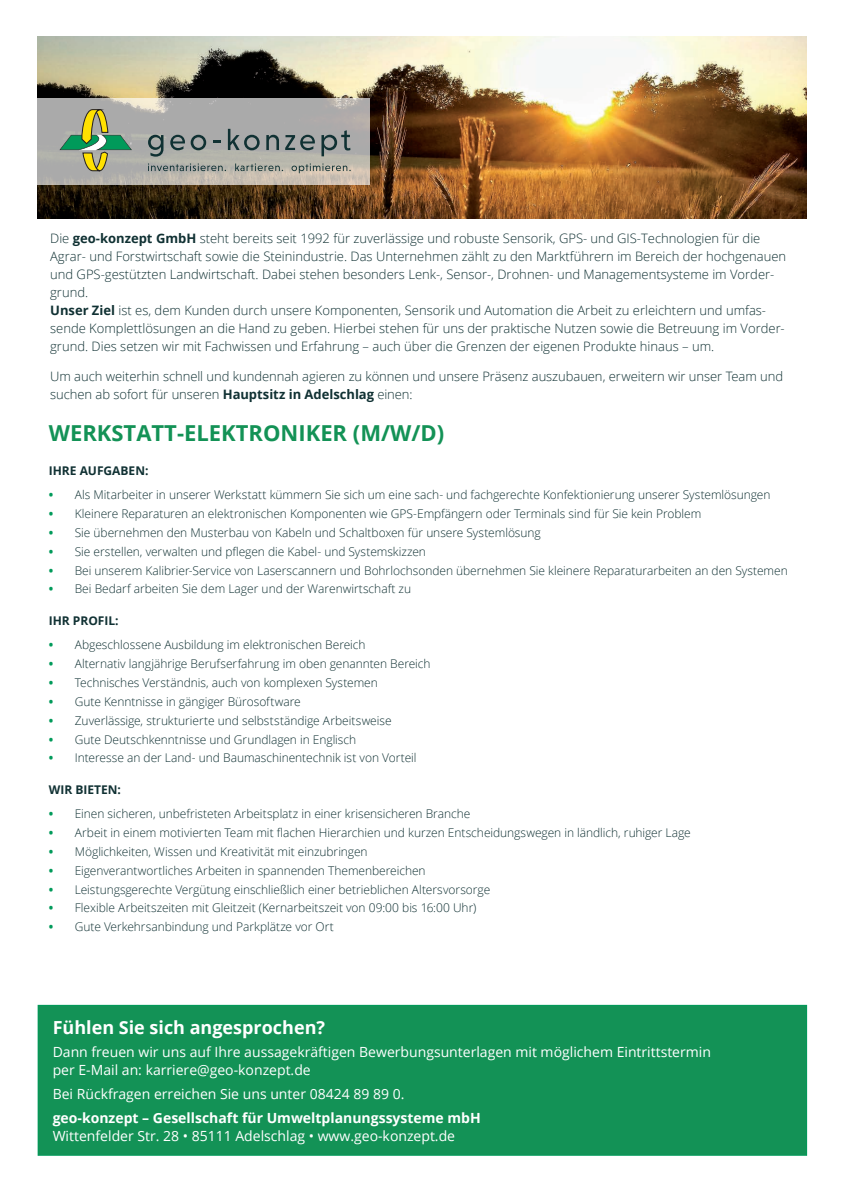
<style>
.page{position:relative;width:842px;height:1191px;background:#fff}
.page>*{position:absolute;margin:0;border:0;box-sizing:border-box;transform-origin:0 0}
.t1{font:700 22px "Open Sans";color:#139256}
.t2{font:700 18px "Open Sans";color:#fff}
.t3{font:14px/18px "Open Sans";color:#fff}
.t4{font:700 14px "Open Sans";color:#fff}
.t5{font:300 13px/18px "Open Sans";color:#103133}
.t6{font:300 12px "Open Sans";letter-spacing:-.005em;color:#103133}
.t7{font:700 12px "Open Sans";color:#103133}
.s1{font-weight:700}
.s2{font-weight:700;color:#009a5a}
</style>
<div class="page">
<img style="left:38px;top:36px;width:769px;height:183px">
<div style="left:38px;top:1005px;width:769px;height:150px;background:#139256"></div>
<div style="left:38px;top:1005px;width:769px;height:150px;border:1px solid #009a5a"></div>
<svg style="left:37px;top:98px;width:333px;height:87px;background:#b3b0ac"></svg>
<svg style="left:148px;top:135px;width:15px;height:22px"></svg>
<svg style="left:170px;top:135px;width:15px;height:15px"></svg>
<svg style="left:191px;top:135px;width:15px;height:15px"></svg>
<svg style="left:213px;top:140px;width:8px;height:2px"></svg>
<svg style="left:228px;top:129px;width:32px;height:21px"></svg>
<svg style="left:266px;top:135px;width:13px;height:15px"></svg>
<svg style="left:285px;top:135px;width:30px;height:15px"></svg>
<svg style="left:321px;top:130px;width:29px;height:26px"></svg>
<svg style="left:59px;top:109px;width:73px;height:62px;background:#97a883"></svg>
<svg style="left:148px;top:163px;width:78px;height:8px"></svg>
<svg style="left:235px;top:163px;width:48px;height:8px"></svg>
<svg style="left:292px;top:163px;width:59px;height:10px"></svg>
<p class="t5" style="left:50px;top:229px;width:737px">Die <span class="s1">geo-konzept GmbH</span> steht bereits seit 1992 für zuverlässige und robuste Sensorik, GPS- und GIS-Technologien für die Agrar- und Forstwirtschaft sowie die Steinindustrie. Das Unternehmen zählt zu den Marktführern im Bereich der hochgenauen und GPS-gestützten Landwirtschaft. Dabei stehen besonders Lenk-, Sensor-, Drohnen- und Managementsysteme im Vorder&shy;grund.<br><span class="s1">Unser Ziel</span> ist es, dem Kunden durch unsere Komponenten, Sensorik und Automation die Arbeit zu erleichtern und umfas&shy;sende Komplettlösungen an die Hand zu geben. Hierbei stehen für uns der praktische Nutzen sowie die Betreuung im Vorder&shy;grund. Dies setzen wir mit Fachwissen und Erfahrung – auch über die Grenzen der eigenen Produkte hinaus – um.</p>
<p class="t5" style="left:50px;top:367px;width:734px">Um auch weiterhin schnell und kundennah agieren zu können und unsere Präsenz auszubauen, erweitern wir unser Team und suchen ab sofort für unseren <span class="s1">Hauptsitz in Adelschlag</span> einen:</p>
<h1 class="t1" style="left:49px;top:417px;width:397px">WERKSTATT-ELEKTRONIKER (M/W/D)</h1>
<p class="t7" style="left:49px;top:462px;width:101px">IHRE AUFGABEN:</p>
<p class="t6" style="left:49px;top:486px;width:723px"><span class="s2">•</span> Als Mitarbeiter in unserer Werkstatt kümmern Sie sich um eine sach- und fachgerechte Konfektionierung unserer Systemlösungen</p>
<p class="t6" style="left:49px;top:505px;width:654px"><span class="s2">•</span> Kleinere Reparaturen an elektronischen Komponenten wie GPS-Empfängern oder Terminals sind für Sie kein Problem</p>
<p class="t6" style="left:49px;top:524px;width:493px"><span class="s2">•</span> Sie übernehmen den Musterbau von Kabeln und Schaltboxen für unsere Systemlösung</p>
<p class="t6" style="left:49px;top:543px;width:379px"><span class="s2">•</span> Sie erstellen, verwalten und pflegen die Kabel- und Systemskizzen</p>
<p class="t6" style="left:49px;top:562px;width:740px"><span class="s2">•</span> Bei unserem Kalibrier-Service von Laserscannern und Bohrlochsonden übernehmen Sie kleinere Reparaturarbeiten an den Systemen</p>
<p class="t6" style="left:49px;top:581px;width:364px"><span class="s2">•</span> Bei Bedarf arbeiten Sie dem Lager und der Warenwirtschaft zu</p>
<p class="t7" style="left:49px;top:612px;width:71px">IHR PROFIL:</p>
<p class="t6" style="left:49px;top:636px;width:318px"><span class="s2">•</span> Abgeschlossene Ausbildung im elektronischen Bereich</p>
<p class="t6" style="left:49px;top:655px;width:383px"><span class="s2">•</span> Alternativ langjährige Berufserfahrung im oben genannten Bereich</p>
<p class="t6" style="left:49px;top:674px;width:331px"><span class="s2">•</span> Technisches Verständnis, auch von komplexen Systemen</p>
<p class="t6" style="left:49px;top:693px;width:253px"><span class="s2">•</span> Gute Kenntnisse in gängiger Bürosoftware</p>
<p class="t6" style="left:49px;top:712px;width:344px"><span class="s2">•</span> Zuverlässige, strukturierte und selbstständige Arbeitsweise</p>
<p class="t6" style="left:49px;top:731px;width:309px"><span class="s2">•</span> Gute Deutschkenntnisse und Grundlagen in Englisch</p>
<p class="t6" style="left:49px;top:750px;width:369px"><span class="s2">•</span> Interesse an der Land- und Baumaschinentechnik ist von Vorteil</p>
<p class="t7" style="left:49px;top:781px;width:74px">WIR BIETEN:</p>
<p class="t6" style="left:49px;top:805px;width:423px"><span class="s2">•</span> Einen sicheren, unbefristeten Arbeitsplatz in einer krisensicheren Branche</p>
<p class="t6" style="left:49px;top:824px;width:644px"><span class="s2">•</span> Arbeit in einem motivierten Team mit flachen Hierarchien und kurzen Entscheidungswegen in ländlich, ruhiger Lage</p>
<p class="t6" style="left:49px;top:843px;width:320px"><span class="s2">•</span> Möglichkeiten, Wissen und Kreativität mit einzubringen</p>
<p class="t6" style="left:49px;top:862px;width:378px"><span class="s2">•</span> Eigenverantwortliches Arbeiten in spannenden Themenbereichen</p>
<p class="t6" style="left:49px;top:881px;width:443px"><span class="s2">•</span> Leistungsgerechte Vergütung einschließlich einer betrieblichen Altersvorsorge</p>
<p class="t6" style="left:49px;top:900px;width:429px"><span class="s2">•</span> Flexible Arbeitszeiten mit Gleitzeit (Kernarbeitszeit von 09:00 bis 16:00 Uhr)</p>
<p class="t6" style="left:49px;top:918px;width:287px"><span class="s2">•</span> Gute Verkehrsanbindung und Parkplätze vor Ort</p>
<h2 class="t2" style="left:53px;top:1014px;width:274px">Fühlen Sie sich angesprochen?</h2>
<p class="t3" style="left:53px;top:1043px;width:660px">Dann freuen wir uns auf Ihre aussagekräftigen Bewerbungsunterlagen mit möglichem Eintrittstermin per E-Mail an: karriere@geo-konzept.de</p>
<p class="t3" style="left:53px;top:1084px;width:353px">Bei Rückfragen erreichen Sie uns unter 08424 89 89 0.</p>
<p class="t4" style="left:53px;top:1107px;width:430px">geo-konzept – Gesellschaft für Umweltplanungssysteme mbH</p>
<p class="t3" style="left:53px;top:1126px;width:404px">Wittenfelder Str. 28 • 85111 Adelschlag • www.geo-konzept.de</p>
</div>
